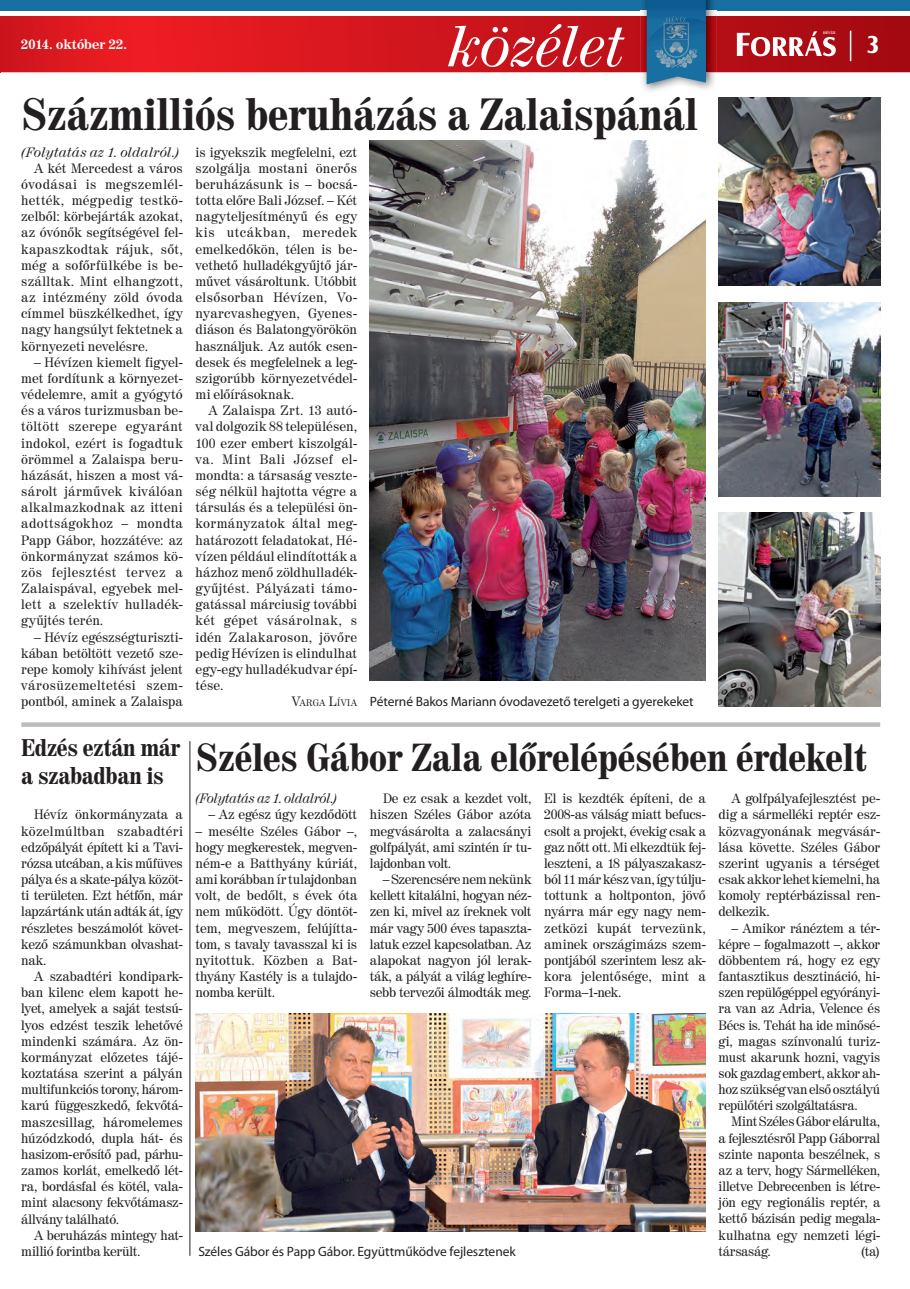
<style>
.page{position:relative;width:910px;height:1289px;background:#fff}
.page>*{position:absolute;margin:0;border:0;box-sizing:border-box;transform-origin:0 0}
.t1{font:italic 57px "Century 725 PFL";letter-spacing:-.01em;color:#fff}
.t2{font:700 45px "Century 725 Cn PFL";letter-spacing:-.01em;color:#231f20}
.t3{font:700 39px "Century 725 Cn PFL";letter-spacing:-.01em;color:#231f20}
.t4{font:700 25.5px "Castle Bk PFL";color:#fff}
.t5{font:700 24px/28.8px "Century 725 Cn PFL";letter-spacing:-.02em;color:#231f20}
.t6{font:13.5px/16.2px "Century 725 PFL";letter-spacing:-.005em;color:#231f20;text-align:justify}
.t7{font:13.5px "Myriad Pro";letter-spacing:-.005em;color:#231f20}
.t8{font:italic 13.5px "Century 725 PFL";letter-spacing:-.025em;color:#231f20;scale:.96 1}
.t9{font:italic 13.5px "Century 725 PFL";letter-spacing:-.005em;color:#231f20}
.t10{font:700 13.5px "Century 725 PFL";color:#fff}
.t11{font:9.45px "Century 725 PFL";letter-spacing:.05em;color:#231f20}
.t12{font:700 3.6px "Century 725 PFL";letter-spacing:-.025em;color:#fff}
.s1{font-size:13.5px}
</style>
<div class="page">
<svg style="left:1px;top:16px;width:909px;height:56px;background:#ce141c"></svg>
<div style="left:0;top:0;width:910px;height:13px;background:#186fa1"></div>
<svg style="left:0;top:16px;width:1px;height:56px"></svg>
<svg style="left:737px;top:31px;width:99px;height:25px"></svg>
<hr style="left:850px;top:31px;width:1px;height:30px;background:#fff">
<hr style="left:0;top:11px;width:910px;height:4px;background:#fff">
<img style="left:640px;top:0;width:76px;height:91px">
<svg style="left:647px;top:0;width:59px;height:84px;background:#2c739f"></svg>
<img style="left:196px;top:1013px;width:510px;height:218px">
<img style="left:370px;top:140px;width:336px;height:540px">
<img style="left:719px;top:98px;width:161px;height:188px">
<img style="left:719px;top:302px;width:161px;height:194px">
<img style="left:719px;top:512px;width:161px;height:194px">
<svg style="left:21px;top:722px;width:859px;height:4px;background:#c1c2c5"></svg>
<hr style="left:190px;top:741px;width:1px;height:514px;background:#231f20">
<h1 class="t1" style="left:449px;top:26px;width:179px">közélet</h1>
<h2 class="t2" style="left:21px;top:98px;width:678px">Százmilliós beruházás a Zalaispánál</h2>
<p class="t12" style="left:823px;top:32px;width:14px">HÉVÍZI</p>
<p class="t10" style="left:21px;top:39px;width:107px">2014. október 22.</p>
<h3 class="t4" style="left:866px;top:35px;width:15px">3</h3>
<p class="t9" style="left:21px;top:147px;width:160px">(Folytatás az 1. oldalról.)</p>
<p class="t6" style="left:21px;top:161px;width:163px;text-indent:13px">A két Mercedest a város óvodásai is megszemlél&shy;hették, mégpedig testkö&shy;zelből: körbejárták azokat, az óvónők segítségével fel&shy;kapaszkodtak rájuk, sőt, még a sofőrfülkébe is be&shy;szálltak. Mint elhangzott, az intézmény zöld óvoda címmel büszkélkedhet, így nagy hangsúlyt fektetnek a környezeti nevelésre.</p>
<p class="t6" style="left:21px;top:355px;width:163px;text-indent:13px">– Hévízen kiemelt figyel&shy;met fordítunk a környezet&shy;védelemre, amit a gyógytó és a város turizmusban be&shy;töltött szerepe egyaránt indokol, ezért is fogadtuk örömmel a Zalaispa beru&shy;házását, hiszen a most vá&shy;sárolt járművek kiválóan alkalmazkodnak az itteni adottságokhoz – mondta Papp Gábor, hozzátéve: az önkormányzat számos kö&shy;zös fejlesztést tervez a Zalaispával, egyebek mel&shy;lett a szelektív hulladék&shy;gyűjtés terén.</p>
<p class="t6" style="left:21px;top:630px;width:163px;text-indent:13px">– Hévíz egészségturiszti&shy;kában betöltött vezető sze&shy;repe komoly kihívást jelent városüzemeltetési szem&shy;pontból, aminek a Zalaispa</p>
<h3 class="t5" style="left:21px;top:735px;width:161px">Edzés eztán már a szabadban is</h3>
<p class="t6" style="left:21px;top:808px;width:163px;text-indent:13px">Hévíz önkormányzata a közelmúltban szabadtéri edzőpályát épített ki a Tavi&shy;rózsa utcában, a kis műfüves pálya és a skate-pálya közöt&shy;ti területen. Ezt hétfőn, már lapzártánk után adták át, így részletes beszámolót követ&shy;kező számunkban olvashat&shy;nak.</p>
<p class="t6" style="left:21px;top:969px;width:163px;text-indent:13px">A szabadtéri kondi park&shy;ban kilenc elem kapott he&shy;lyet, amelyek a saját testsú&shy;lyos edzést teszik lehetővé mindenki számára. Az ön&shy;kormányzat előzetes tájé&shy;koztatása szerint a pályán multifunkciós torony, három&shy;karú függeszkedő, fekvőtá&shy;maszcsillag, háromelemes húzódzkodó, dupla hát- és hasizom-erősítő pad, párhu&shy;zamos korlát, emelkedő lét&shy;ra, bordásfal és kötél, vala&shy;mint alacsony fekvőtámasz&shy;állvány található.</p>
<p class="t6" style="left:21px;top:1228px;width:163px;text-indent:13px">A beruházás mintegy hat&shy;millió forintba került.</p>
<p class="t6" style="left:196px;top:145px;width:163px">is igyekszik megfelelni, ezt szolgálja mostani önerős beruházásunk is – bocsá&shy;totta előre Bali József. – Két nagyteljesítményű és egy kis utcákban, meredek emelkedőkön, télen is be&shy;vethető hulladékgyűjtő jár&shy;művet vásároltunk. Utóbbit elsősorban Hévízen, Vo&shy;nyarcvashegyen, Gyenes&shy;diáson és Balatongyörökön használjuk. Az autók csen&shy;desek és megfelelnek a leg&shy;szigorúbb környezetvédel&shy;mi előírásoknak.</p>
<p class="t6" style="left:196px;top:404px;width:163px;text-indent:13px">A Zalaispa Zrt. 13 autó&shy;val dolgozik 88 településen, 100 ezer embert kiszolgál&shy;va. Mint Bali József el&shy;mondta: a társaság veszte&shy;ség nélkül hajtotta végre a társulás és a települési ön&shy;kormányzatok által meg&shy;határozott feladatokat, Hé&shy;vízen például elindították a házhoz menő zöldhulladék&shy;gyűjtést. Pályázati támo&shy;gatással márciusig további két gépet vásárolnak, s idén Zalakaroson, jövőre pedig Hévízen is elindulhat egy-egy hulladékudvar épí&shy;tése.</p>
<p class="t11" style="left:292px;top:699px;width:67px"><span class="s1">V</span>ARGA <span class="s1">L</span>ÍVIA</p>
<p class="t7" style="left:370px;top:696px;width:325px">Péterné Bakos Mariann óvodavezető terelgeti a gyerekeket</p>
<h3 class="t3" style="left:196px;top:742px;width:673px">Széles Gábor Zala előrelépésében érdekelt</h3>
<p class="t8" style="left:196px;top:793px;width:149px">(Folytatás az 1. oldalról.)</p>
<p class="t6" style="left:208px;top:808px;width:150px">– Az egész úgy kezdődött</p>
<p class="t6" style="left:196px;top:824px;width:163px">– mesélte Széles Gábor –, hogy megkerestek, megven&shy;ném-e a Batthyány kúriát, ami korábban ír tulajdonban volt, de bedőlt, s évek óta nem működött. Úgy döntöt&shy;tem, megveszem, felújítta&shy;tom, s tavaly tavasszal ki is nyitottuk. Közben a Bat&shy;thyány Kastély is a tulajdo&shy;nomba került.</p>
<p class="t6" style="left:370px;top:791px;width:163px;text-indent:13px">De ez csak a kezdet volt, hiszen Széles Gábor azóta megvásárolta a zalacsányi golfpályát, ami szintén ír tu&shy;lajdonban volt.</p>
<p class="t6" style="left:370px;top:872px;width:163px;text-indent:13px">– Szerencsére nem nekünk kellett kitalálni, hogyan néz&shy;zen ki, mivel az íreknek volt már vagy 500 éves tapaszta&shy;latuk ezzel kapcsolatban. Az alapokat nagyon jól lerak&shy;ták, a pályát a világ leghíre&shy;sebb tervezői álmodták meg.</p>
<p class="t7" style="left:198px;top:1245px;width:319px">Széles Gábor és Papp Gábor. Együttműködve fejlesztenek</p>
<p class="t6" style="left:544px;top:791px;width:163px">El is kezdték építeni, de a 2008-as válság miatt befucs&shy;csolt a projekt, évekig csak a gaz nőtt ott. Mi elkezdtük fej&shy;leszteni, a 18 pályaszakasz&shy;ból 11 már kész van, így túlju&shy;tottunk a holtponton, jövő nyárra már egy nagy nem&shy;zetközi kupát tervezünk, aminek országimázs szem&shy;pontjából szerintem lesz ak&shy;kora jelentősége, mint a Forma–1-nek.</p>
<p class="t6" style="left:719px;top:791px;width:163px;text-indent:13px">A golfpályafejlesztést pe&shy;dig a sármelléki reptér esz&shy;közvagyonának megvásár&shy;lása követte. Széles Gábor szerint ugyanis a térséget csak akkor lehet kiemelni, ha komoly reptérbázissal ren&shy;delkezik.</p>
<p class="t6" style="left:719px;top:921px;width:163px;text-indent:13px">– Amikor ránéztem a tér&shy;képre – fogalmazott –, akkor döbbentem rá, hogy ez egy fantasztikus desztináció, hi&shy;szen repülőgéppel egyórányi&shy;ra van az Adria, Velence és Bécs is. Tehát ha ide minősé&shy;gi, magas színvonalú turiz&shy;must akarunk hozni, vagyis sok gazdag embert, akkor ah&shy;hoz szükség van első osztályú repülőtéri szolgáltatásra.</p>
<p class="t6" style="left:719px;top:1115px;width:163px;text-indent:13px">Mint Széles Gábor elárulta, a fejlesztésről Papp Gáborral szinte naponta beszélnek, s az a terv, hogy Sármelléken, illetve Debrecenben is létre&shy;jön egy regionális reptér, a kettő bázisán pedig megala&shy;kulhatna egy nemzeti légi&shy;társaság.</p>
<p class="t6" style="left:861px;top:1244px;width:21px">(ta)</p>
</div>
